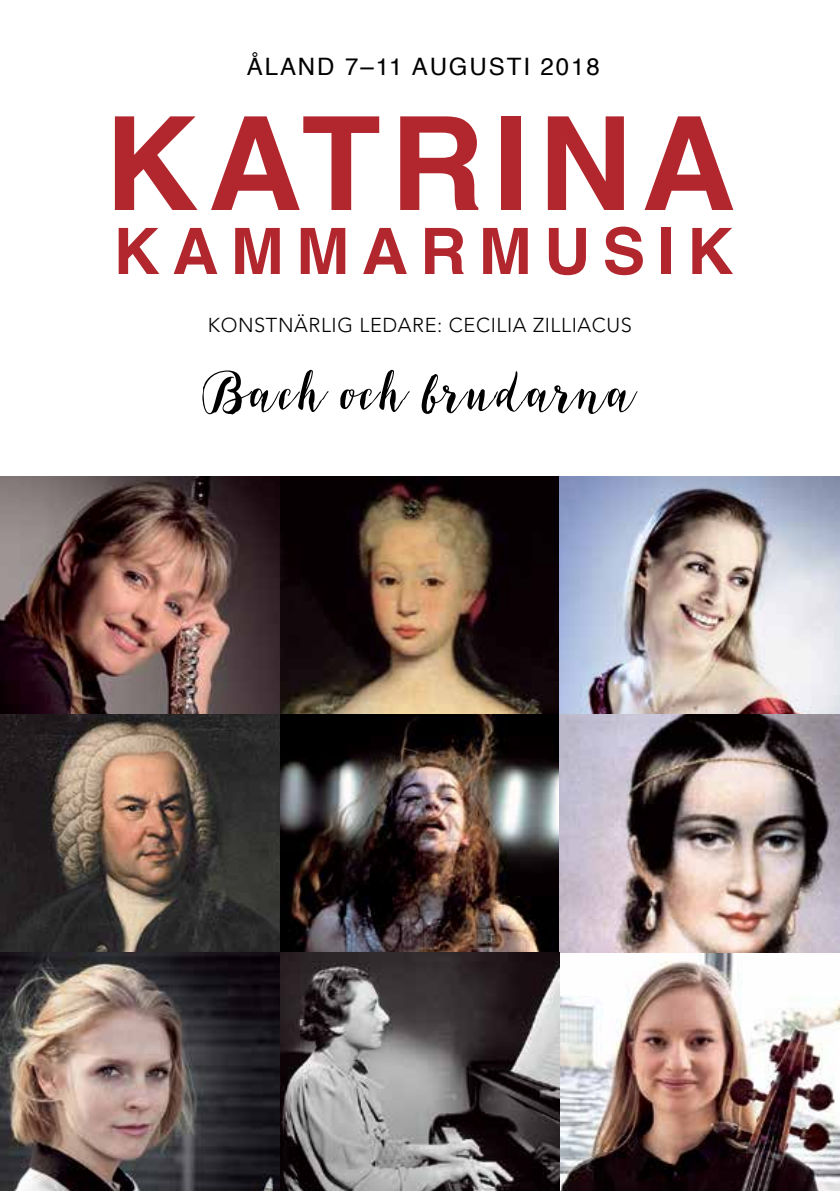
<style>
.page{position:relative;width:840px;height:1191px;background:#fff}
.page>*{position:absolute;margin:0;border:0;box-sizing:border-box;transform-origin:0 0}
.t1{font:700 130px "Helvetica";letter-spacing:.07em;color:#b2272e}
.t2{font:700 64px "Helvetica";letter-spacing:.19em;color:#b2272e}
.t3{font:62px "Bach Script";letter-spacing:.04em;color:#000}
.t4{font:24px "Helvetica";letter-spacing:.08em;color:#000}
.t5{font:300 20px "Avenir";letter-spacing:.03em;color:#000}
</style>
<div class="page">
<img style="left:0;top:476px;width:839px;height:238px">
<img style="left:0;top:714px;width:559px;height:238px">
<img style="left:0;top:952px;width:280px;height:239px">
<img style="left:559px;top:714px;width:280px;height:477px">
<img style="left:280px;top:952px;width:279px;height:239px">
<p class="t4" style="left:247px;top:48px;width:354px">ÅLAND 7–11 AUGUSTI 2018</p>
<h1 class="t1" style="left:105px;top:59px;width:631px">KATRINA</h1>
<h2 class="t2" style="left:113px;top:200px;width:621px">KAMMARMUSIK</h2>
<p class="t5" style="left:208px;top:313px;width:425px">KONSTNÄRLIG LEDARE: CECILIA ZILLIACUS</p>
<h3 class="t3" style="left:203px;top:359px;width:435px">Bach och brudarna</h3>
</div>
